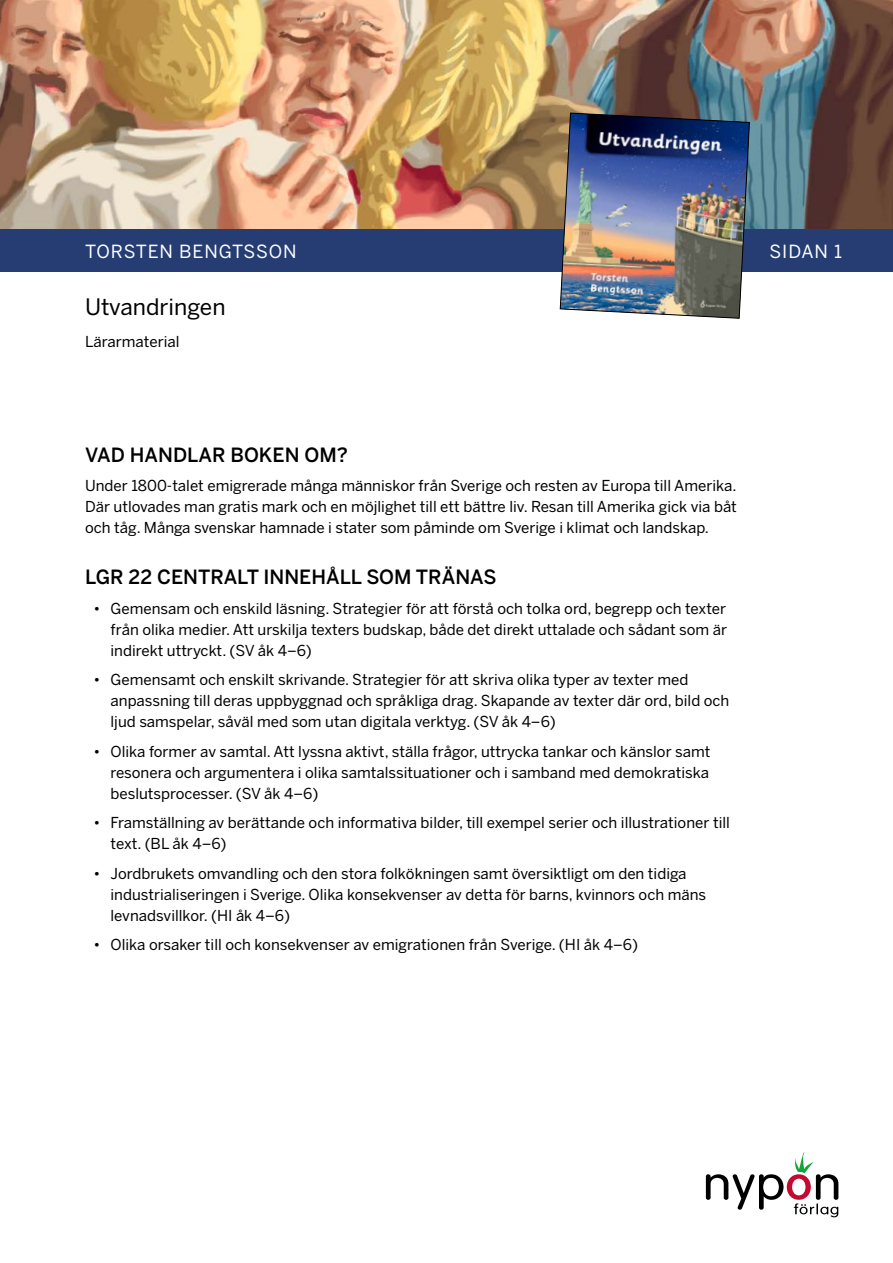
<style>
.page{position:relative;width:893px;height:1263px;background:#fff}
.page>*{position:absolute;margin:0;border:0;box-sizing:border-box;transform-origin:0 0}
.t1{font:22.5px "Benton Sans";color:#000}
.t2{font:500 19.5px "Benton Sans";color:#000}
.t3{font:18px "Benton Sans";letter-spacing:.05em;color:#fff}
.t4{font:15px/21px "Benton Sans";color:#000;text-align:justify}
</style>
<div class="page">
<svg style="left:706px;top:1152px;width:132px;height:65px"></svg>
<img style="left:0;top:0;width:893px;height:230px">
<div style="left:0;top:230px;width:893px;height:42px;background:#263d74"></div>
<img style="left:559px;top:112px;width:191px;height:207px">
<p class="t3" style="left:85px;top:241px;width:213px">TORSTEN BENGTSSON</p>
<p class="t3" style="left:769px;top:241px;width:74px">SIDAN 1</p>
<h1 class="t1" style="left:85px;top:294px;width:142px">Utvandringen</h1>
<p class="t4" style="left:85px;top:331px;width:96px">Lärarmaterial</p>
<h2 class="t2" style="left:85px;top:443px;width:264px">VAD HANDLAR BOKEN OM?</h2>
<p class="t4" style="left:85px;top:476px;width:653px">Under 1800-talet emigrerade många människor från Sverige och resten av Europa till Amerika.<br>Där utlovades man gratis mark och en möjlighet till ett bättre liv. Resan till Amerika gick via båt och tåg. Många svenskar hamnade i stater som påminde om Sverige i klimat och landskap.</p>
<h2 class="t2" style="left:85px;top:566px;width:413px">LGR 22 CENTRALT INNEHÅLL SOM TRÄNAS</h2>
<p class="t4" style="left:111px;top:598px;width:618px;text-indent:-17px">• Gemensam och enskild läsning. Strategier för att förstå och tolka ord, begrepp och texter från olika medier. Att urskilja texters budskap, både det direkt uttalade och sådant som är indirekt uttryckt. (SV åk 4–6)</p>
<p class="t4" style="left:111px;top:669px;width:620px;text-align:left;text-indent:-17px">• Gemensamt och enskilt skrivande. Strategier för att skriva olika typer av texter med anpassning till deras uppbyggnad och språkliga drag. Skapande av texter där ord, bild och ljud samspelar, såväl med som utan digitala verktyg. (SV åk 4–6)</p>
<p class="t4" style="left:111px;top:741px;width:601px;text-indent:-17px">• Olika former av samtal. Att lyssna aktivt, ställa frågor, uttrycka tankar och känslor samt resonera och argumentera i olika samtalssituationer och i samband med demokratiska beslutsprocesser. (SV åk 4–6)</p>
<p class="t4" style="left:111px;top:812px;width:621px;text-indent:-17px">• Framställning av berättande och informativa bilder, till exempel serier och illustrationer till text. (BL åk 4–6)</p>
<p class="t4" style="left:111px;top:863px;width:597px;text-align:left;text-indent:-17px">• Jordbrukets omvandling och den stora folkökningen samt översiktligt om den tidiga industrialiseringen i Sverige. Olika konsekvenser av detta för barns, kvinnors och mäns levnadsvillkor. (HI åk 4–6)</p>
<p class="t4" style="left:94px;top:934px;width:546px">• Olika orsaker till och konsekvenser av emigrationen från Sverige. (HI åk 4–6)</p>
</div>
